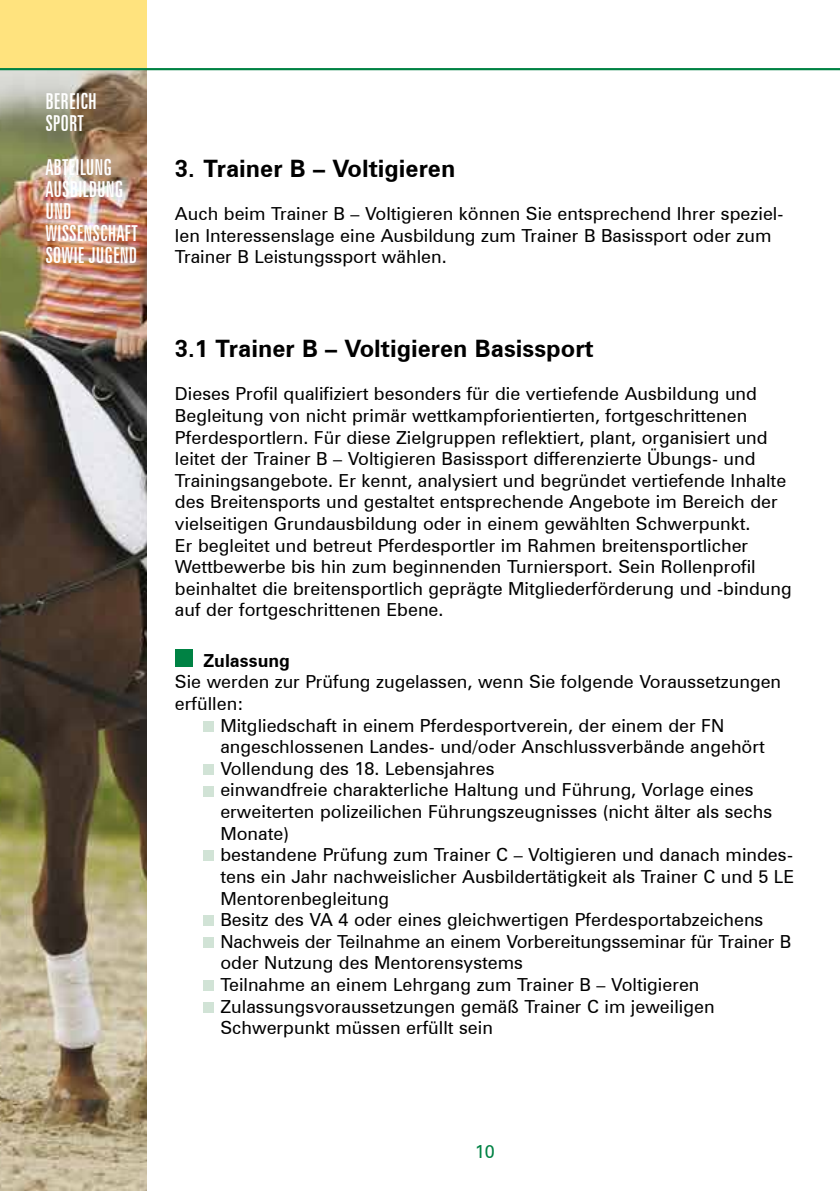
<style>
.page{position:relative;width:840px;height:1191px;background:#fff}
.page>*{position:absolute;margin:0;border:0;box-sizing:border-box;transform-origin:0 0}
.t1{font:700 24px "Zurich BT";color:#000}
.t2{font:extra-condensed 22px/22px "Zurich BT";color:#fff}
.t3{font:18px/21.6px "Zurich BT";color:#000}
.t4{font:700 18px "Zurich BT";color:#000}
.t5{font:18px "Zurich BT";color:#008244}
</style>
<div class="page">
<img style="left:0;top:70px;width:146px;height:1121px">
<div style="left:175px;top:650px;width:17px;height:17px;background:#008244"></div>
<div style="left:203px;top:721px;width:11px;height:10px;background:#d1e3d6"></div>
<div style="left:203px;top:764px;width:11px;height:11px;background:#d1e3d6"></div>
<div style="left:203px;top:785px;width:11px;height:11px;background:#d1e3d6"></div>
<div style="left:203px;top:850px;width:11px;height:11px;background:#d1e3d6"></div>
<div style="left:203px;top:915px;width:11px;height:11px;background:#d1e3d6"></div>
<div style="left:203px;top:937px;width:11px;height:10px;background:#d1e3d6"></div>
<div style="left:203px;top:980px;width:11px;height:11px;background:#d1e3d6"></div>
<div style="left:203px;top:1001px;width:11px;height:11px;background:#d1e3d6"></div>
<div style="left:0;top:0;width:146px;height:69px;background:#ffe37e"></div>
<hr style="left:0;top:68px;width:839px;height:2px;background:#008244">
<p class="t2" style="left:45px;top:90px;width:53px">BEREICH<br>SPORT</p>
<p class="t2" style="left:45px;top:156px;width:93px">ABTEILUNG<br>AUSBILDUNG<br>UND<br>WISSENSCHAFT<br>SOWIE JUGEND</p>
<h1 class="t1" style="left:175px;top:154px;width:282px">3. Trainer B – Voltigieren</h1>
<p class="t3" style="left:175px;top:203px;width:609px">Auch beim Trainer B – Voltigieren können Sie entsprechend Ihrer speziel&shy;len Interessenslage eine Ausbildung zum Trainer B Basissport oder zum<br>Trainer B Leistungssport wählen.</p>
<h1 class="t1" style="left:175px;top:334px;width:420px">3.1 Trainer B – Voltigieren Basissport</h1>
<p class="t3" style="left:175px;top:383px;width:618px">Dieses Profil qualifiziert besonders für die vertiefende Ausbildung und Begleitung von nicht primär wettkampforientierten, fortgeschrittenen Pferdesportlern. Für diese Zielgruppen reflektiert, plant, organisiert und leitet der Trainer B – Voltigieren Basissport differenzierte Übungs- und Trainingsangebote. Er kennt, analysiert und begründet vertiefende Inhalte des Breitensports und gestaltet entsprechende Angebote im Bereich der vielseitigen Grundausbildung oder in einem gewählten Schwerpunkt.<br>Er begleitet und betreut Pferdesportler im Rahmen breitensportlicher Wettbewerbe bis hin zum beginnenden Turniersport. Sein Rollenprofil beinhaltet die breitensportlich geprägte Mitgliederförderung und -bindung auf der fortgeschrittenen Ebene.</p>
<p class="t4" style="left:203px;top:649px;width:88px">Zulassung</p>
<p class="t3" style="left:175px;top:671px;width:607px">Sie werden zur Prüfung zugelassen, wenn Sie folgende Voraussetzungen</p>
<p class="t3" style="left:175px;top:692px;width:70px">erfüllen:</p>
<p class="t3" style="left:220px;top:714px;width:505px">Mitgliedschaft in einem Pferdesportverein, der einem der FN</p>
<p class="t3" style="left:220px;top:736px;width:545px">angeschlossenen Landes- und/oder Anschlussverbände angehört</p>
<p class="t3" style="left:220px;top:757px;width:275px">Vollendung des 18. Lebensjahres</p>
<p class="t3" style="left:220px;top:779px;width:534px">einwandfreie charakterliche Haltung und Führung, Vorlage eines</p>
<p class="t3" style="left:220px;top:800px;width:553px">erweiterten polizeilichen Führungszeugnisses (nicht älter als sechs</p>
<p class="t3" style="left:220px;top:822px;width:70px">Monate)</p>
<p class="t3" style="left:220px;top:844px;width:574px">bestandene Prüfung zum Trainer C – Voltigieren und danach mindes-</p>
<p class="t3" style="left:220px;top:865px;width:575px">tens ein Jahr nachweislicher Ausbildertätigkeit als Trainer C und 5 LE</p>
<p class="t3" style="left:220px;top:887px;width:170px">Mentorenbegleitung</p>
<p class="t3" style="left:220px;top:908px;width:544px">Besitz des VA 4 oder eines gleichwertigen Pferdesportabzeichens</p>
<p class="t3" style="left:220px;top:930px;width:572px">Nachweis der Teilnahme an einem Vorbereitungsseminar für Trainer B</p>
<p class="t3" style="left:220px;top:952px;width:304px">oder Nutzung des Mentorensystems</p>
<p class="t3" style="left:220px;top:973px;width:480px">Teilnahme an einem Lehrgang zum Trainer B – Voltigieren</p>
<p class="t3" style="left:220px;top:995px;width:495px">Zulassungsvoraussetzungen gemäß Trainer C im jeweiligen</p>
<p class="t3" style="left:220px;top:1016px;width:274px">Schwerpunkt müssen erfüllt sein</p>
<p class="t5" style="left:474px;top:1140px;width:21px">10</p>
</div>
